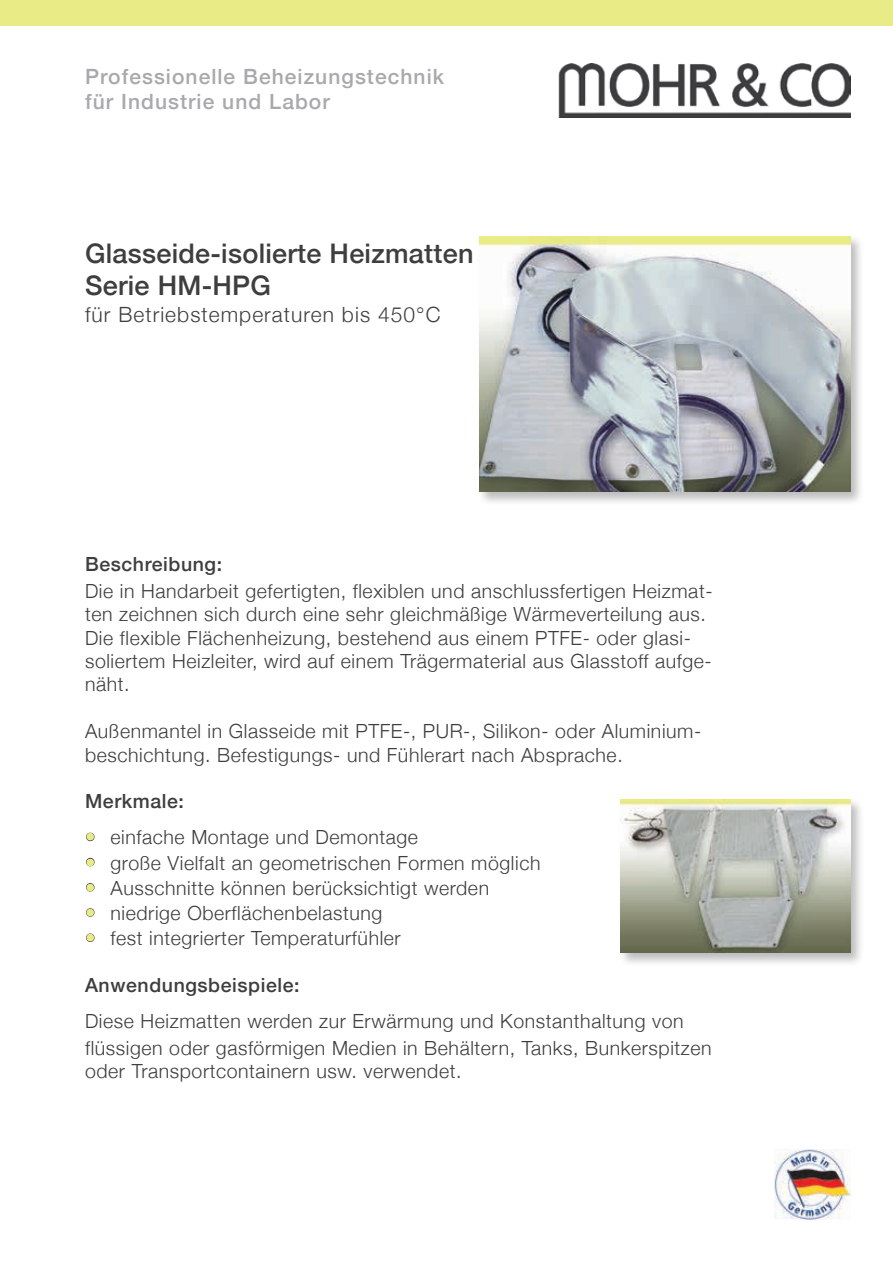
<style>
.page{position:relative;width:893px;height:1263px;background:#fff}
.page>*{position:absolute;margin:0;border:0;box-sizing:border-box;transform-origin:0 0}
.t1{font:500 27px/32.4px "Helvetica Neue";letter-spacing:.01em;color:#3e3e3f}
.t2{font:500 21px/25.2px "Helvetica Neue";letter-spacing:.05em;color:#a8a9ad}
.t3{font:300 21px "Helvetica Neue";letter-spacing:.05em;color:#3e3e3f}
.t4{font:300 19.5px/23.4px "Helvetica Neue";letter-spacing:.03em;color:#3e3e3f}
.t5{font:500 19.5px "Helvetica Neue";letter-spacing:.03em;color:#3e3e3f}
.s1{font-size:21px}
</style>
<div class="page">
<img style="left:774px;top:1149px;width:76px;height:70px">
<div style="left:0;top:0;width:893px;height:25px;background:#e9eb86"></div>
<div style="left:477px;top:234px;width:388px;height:272px;background:#231f20;opacity:.3"></div>
<img style="left:479px;top:237px;width:371px;height:255px">
<div style="left:619px;top:797px;width:245px;height:170px;background:#231f20;opacity:.3"></div>
<img style="left:621px;top:799px;width:229px;height:154px">
<img style="left:558px;top:64px;width:292px;height:54px">
<p class="t2" style="left:85px;top:62px;width:360px">Professionelle Beheizungstechnik für Industrie und Labor</p>
<h1 class="t1" style="left:85px;top:235px;width:390px">Glasseide-isolierte Heizmatten<br>Serie HM-HPG</h1>
<p class="t3" style="left:85px;top:298px;width:357px">für Betriebstemperaturen bis 450°C</p>
<p class="t5" style="left:85px;top:548px;width:139px">Beschreibung:</p>
<p class="t4" style="left:85px;top:578px;width:629px">Die in Handarbeit gefertigten, flexiblen und anschlussfertigen Heizmat&shy;ten zeichnen sich durch eine sehr gleichmäßige Wärmeverteilung aus.<br>Die flexible Flächenheizung, bestehend aus einem PTFE- oder glasi&shy;soliertem Heizleiter, wird auf einem Trägermaterial aus Glasstoff aufge&shy;näht.</p>
<p class="t4" style="left:85px;top:718px;width:618px">Außenmantel in Glasseide mit PTFE-, PUR-, Silikon- oder Aluminium&shy;beschichtung. Befestigungs- und Fühlerart nach Absprache.</p>
<p class="t5" style="left:85px;top:786px;width:100px">Merkmale:</p>
<p class="t4" style="left:85px;top:824px;width:335px"><span class="s1">•</span> einfache Montage und Demontage</p>
<p class="t4" style="left:85px;top:849px;width:457px"><span class="s1">•</span> große Vielfalt an geometrischen Formen möglich</p>
<p class="t4" style="left:85px;top:875px;width:406px"><span class="s1">•</span> Ausschnitte können berücksichtigt werden</p>
<p class="t4" style="left:85px;top:900px;width:299px"><span class="s1">•</span> niedrige Oberflächenbelastung</p>
<p class="t4" style="left:85px;top:925px;width:317px"><span class="s1">•</span> fest integrierter Temperaturfühler</p>
<p class="t5" style="left:85px;top:969px;width:216px">Anwendungsbeispiele:</p>
<p class="t4" style="left:85px;top:1006px;width:628px;line-height:27px">Diese Heizmatten werden zur Erwärmung und Konstanthaltung von flüssigen oder gasförmigen Medien in Behältern, Tanks, Bunkerspitzen</p>
<p class="t4" style="left:85px;top:1058px;width:378px">oder Transportcontainern usw. verwendet.</p>
</div>
